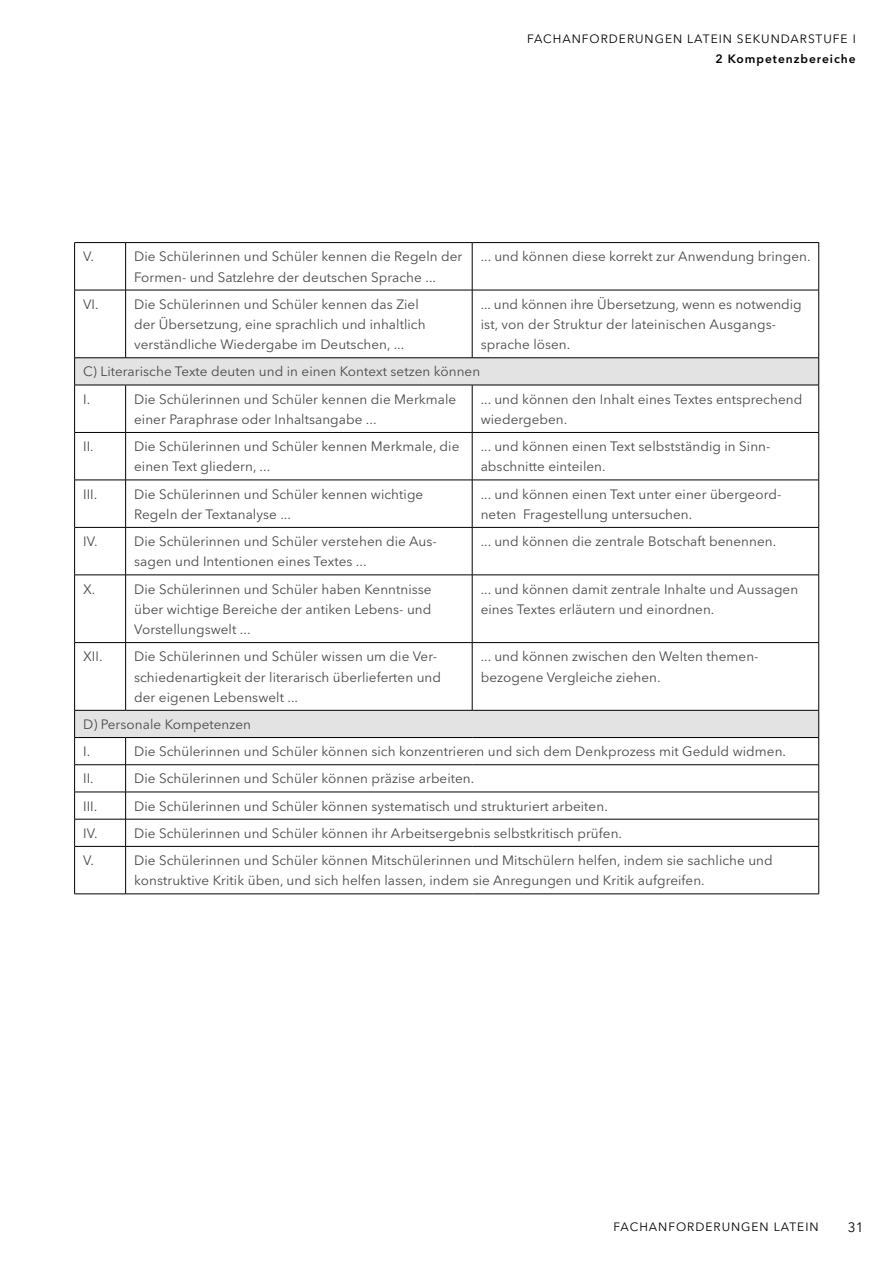
<style>
.page{position:relative;width:893px;height:1263px;background:#fff}
.page>*{position:absolute;margin:0;border:0;box-sizing:border-box;transform-origin:0 0}
.t1{font:13.5px/20.2px "Avenir Next LT Pro";letter-spacing:.005em;color:#494948}
.t2{font:13.5px "Avenir Next LT Pro";color:#000}
.t3{font:12px "Avenir Next LT Pro";letter-spacing:.08em;color:#000}
.t4{font:600 12px "Avenir Next LT Pro";letter-spacing:.08em;color:#000}
</style>
<div class="page">
<svg style="left:75px;top:358px;width:743px;height:379px"></svg>
<hr style="left:74px;top:242px;width:52px;height:1px;background:#000">
<hr style="left:74px;top:243px;width:1px;height:47px;background:#000">
<hr style="left:126px;top:242px;width:346px;height:1px;background:#000">
<hr style="left:125px;top:243px;width:1px;height:47px;background:#000">
<hr style="left:472px;top:242px;width:347px;height:1px;background:#000">
<hr style="left:472px;top:243px;width:1px;height:47px;background:#000">
<hr style="left:818px;top:243px;width:1px;height:47px;background:#000">
<hr style="left:74px;top:290px;width:52px;height:1px;background:#000">
<hr style="left:74px;top:290px;width:1px;height:68px;background:#000">
<hr style="left:126px;top:290px;width:346px;height:1px;background:#000">
<hr style="left:125px;top:290px;width:1px;height:68px;background:#000">
<hr style="left:472px;top:290px;width:347px;height:1px;background:#000">
<hr style="left:472px;top:290px;width:1px;height:68px;background:#000">
<hr style="left:818px;top:290px;width:1px;height:68px;background:#000">
<hr style="left:74px;top:357px;width:52px;height:1px;background:#000">
<svg style="left:74px;top:358px;width:1px;height:27px"></svg>
<hr style="left:126px;top:357px;width:346px;height:1px;background:#000">
<hr style="left:472px;top:357px;width:347px;height:1px;background:#000">
<svg style="left:818px;top:358px;width:1px;height:27px"></svg>
<hr style="left:74px;top:385px;width:52px;height:1px;background:#000">
<hr style="left:74px;top:385px;width:1px;height:47px;background:#000">
<hr style="left:126px;top:385px;width:346px;height:1px;background:#000">
<hr style="left:125px;top:385px;width:1px;height:47px;background:#000">
<hr style="left:472px;top:385px;width:347px;height:1px;background:#000">
<hr style="left:472px;top:385px;width:1px;height:47px;background:#000">
<hr style="left:818px;top:385px;width:1px;height:47px;background:#000">
<hr style="left:74px;top:432px;width:52px;height:1px;background:#000">
<hr style="left:74px;top:433px;width:1px;height:47px;background:#000">
<hr style="left:126px;top:432px;width:346px;height:1px;background:#000">
<hr style="left:125px;top:433px;width:1px;height:47px;background:#000">
<hr style="left:472px;top:432px;width:347px;height:1px;background:#000">
<hr style="left:472px;top:433px;width:1px;height:47px;background:#000">
<hr style="left:818px;top:433px;width:1px;height:47px;background:#000">
<hr style="left:74px;top:480px;width:52px;height:1px;background:#000">
<hr style="left:74px;top:480px;width:1px;height:47px;background:#000">
<hr style="left:126px;top:480px;width:346px;height:1px;background:#000">
<hr style="left:125px;top:480px;width:1px;height:47px;background:#000">
<hr style="left:472px;top:480px;width:347px;height:1px;background:#000">
<hr style="left:472px;top:480px;width:1px;height:47px;background:#000">
<hr style="left:818px;top:480px;width:1px;height:47px;background:#000">
<hr style="left:74px;top:527px;width:52px;height:1px;background:#000">
<hr style="left:74px;top:528px;width:1px;height:47px;background:#000">
<hr style="left:126px;top:527px;width:346px;height:1px;background:#000">
<hr style="left:125px;top:528px;width:1px;height:47px;background:#000">
<hr style="left:472px;top:527px;width:347px;height:1px;background:#000">
<hr style="left:472px;top:528px;width:1px;height:47px;background:#000">
<hr style="left:818px;top:528px;width:1px;height:47px;background:#000">
<hr style="left:74px;top:575px;width:52px;height:1px;background:#000">
<hr style="left:74px;top:575px;width:1px;height:67px;background:#000">
<hr style="left:126px;top:575px;width:346px;height:1px;background:#000">
<hr style="left:125px;top:575px;width:1px;height:67px;background:#000">
<hr style="left:472px;top:575px;width:347px;height:1px;background:#000">
<hr style="left:472px;top:575px;width:1px;height:67px;background:#000">
<hr style="left:818px;top:575px;width:1px;height:67px;background:#000">
<hr style="left:74px;top:642px;width:52px;height:1px;background:#000">
<hr style="left:74px;top:643px;width:1px;height:67px;background:#000">
<hr style="left:126px;top:642px;width:346px;height:1px;background:#000">
<hr style="left:125px;top:643px;width:1px;height:67px;background:#000">
<hr style="left:472px;top:642px;width:347px;height:1px;background:#000">
<hr style="left:472px;top:643px;width:1px;height:67px;background:#000">
<hr style="left:818px;top:643px;width:1px;height:67px;background:#000">
<hr style="left:74px;top:710px;width:52px;height:1px;background:#000">
<hr style="left:126px;top:710px;width:346px;height:1px;background:#000">
<hr style="left:472px;top:710px;width:347px;height:1px;background:#000">
<hr style="left:74px;top:737px;width:52px;height:1px;background:#000">
<hr style="left:126px;top:737px;width:346px;height:1px;background:#000">
<hr style="left:472px;top:737px;width:347px;height:1px;background:#000">
<hr style="left:74px;top:764px;width:52px;height:1px;background:#000">
<hr style="left:126px;top:764px;width:346px;height:1px;background:#000">
<hr style="left:472px;top:764px;width:347px;height:1px;background:#000">
<hr style="left:74px;top:792px;width:52px;height:1px;background:#000">
<hr style="left:126px;top:792px;width:346px;height:1px;background:#000">
<hr style="left:472px;top:792px;width:347px;height:1px;background:#000">
<hr style="left:74px;top:819px;width:52px;height:1px;background:#000">
<svg style="left:74px;top:710px;width:1px;height:136px"></svg>
<hr style="left:126px;top:819px;width:346px;height:1px;background:#000">
<svg style="left:125px;top:738px;width:1px;height:108px"></svg>
<hr style="left:472px;top:819px;width:347px;height:1px;background:#000">
<svg style="left:818px;top:710px;width:1px;height:136px"></svg>
<hr style="left:74px;top:846px;width:52px;height:1px;background:#000">
<hr style="left:74px;top:846px;width:1px;height:48px;background:#000">
<hr style="left:126px;top:846px;width:346px;height:1px;background:#000">
<hr style="left:125px;top:846px;width:1px;height:48px;background:#000">
<hr style="left:472px;top:846px;width:347px;height:1px;background:#000">
<hr style="left:818px;top:846px;width:1px;height:48px;background:#000">
<hr style="left:74px;top:894px;width:52px;height:1px;background:#000">
<hr style="left:126px;top:894px;width:346px;height:1px;background:#000">
<hr style="left:472px;top:894px;width:347px;height:1px;background:#000">
<p class="t3" style="left:527px;top:32px;width:18px">Facha</p>
<p class="t3" style="left:572px;top:32px;width:20px">nforderu</p>
<p class="t3" style="left:645px;top:32px;width:109px">ngen Latei n Seku</p>
<p class="t3" style="left:771px;top:32px;width:20px">ndars</p>
<p class="t3" style="left:816px;top:32px;width:17px">tufe</p>
<p class="t3" style="left:853px;top:32px;width:5px">I</p>
<p class="t4" style="left:715px;top:51px;width:142px">2 Kompetenzbereiche</p>
<p class="t1" style="left:83px;top:246px;width:12px">V.</p>
<p class="t1" style="left:134px;top:246px;width:330px">Die Schülerinnen und Schüler kennen die Regeln der<br>Formen- und Satzlehre der deutschen Sprache ...</p>
<p class="t1" style="left:481px;top:246px;width:331px">... und können diese korrekt zur Anwendung bringen.</p>
<p class="t1" style="left:83px;top:294px;width:17px">VI.</p>
<p class="t1" style="left:134px;top:294px;width:293px">Die Schülerinnen und Schüler kennen das Ziel der Übersetzung, eine sprachlich und inhaltlich verständliche Wiedergabe im Deutschen, ...</p>
<p class="t1" style="left:481px;top:294px;width:322px">... und können ihre Übersetzung, wenn es notwendig ist, von der Struktur der lateinischen Ausgangs&shy;sprache lösen.</p>
<p class="t1" style="left:83px;top:358px;width:399px;line-height:27.2px">C) Literarische Texte deuten und in einen Kontext setzen können<br>I.</p>
<p class="t1" style="left:134px;top:389px;width:324px">Die Schülerinnen und Schüler kennen die Merkmale einer Paraphrase oder Inhaltsangabe ...</p>
<p class="t1" style="left:481px;top:389px;width:323px">... und können den Inhalt eines Textes entsprechend wiedergeben.</p>
<p class="t1" style="left:83px;top:436px;width:12px">II.</p>
<p class="t1" style="left:134px;top:436px;width:327px">Die Schülerinnen und Schüler kennen Merkmale, die einen Text gliedern, ...</p>
<p class="t1" style="left:481px;top:436px;width:290px">... und können einen Text selbstständig in Sinn&shy;abschnitte einteilen.</p>
<p class="t1" style="left:83px;top:484px;width:16px">III.</p>
<p class="t1" style="left:134px;top:484px;width:291px">Die Schülerinnen und Schüler kennen wichtige<br>Regeln der Textanalyse ...</p>
<p class="t1" style="left:481px;top:484px;width:301px">... und können einen Text unter einer übergeord&shy;neten Fragestellung untersuchen.</p>
<p class="t1" style="left:83px;top:531px;width:16px">IV.</p>
<p class="t1" style="left:134px;top:531px;width:304px">Die Schülerinnen und Schüler verstehen die Aus&shy;sagen und Intentionen eines Textes ...</p>
<p class="t1" style="left:481px;top:531px;width:297px">... und können die zentrale Botschaft benennen.</p>
<p class="t1" style="left:83px;top:579px;width:14px">X.</p>
<p class="t1" style="left:134px;top:579px;width:299px;text-align:justify">Die Schülerinnen und Schüler haben Kenntnisse über wichtige Bereiche der antiken Lebens- und Vorstellungswelt ...</p>
<p class="t1" style="left:481px;top:579px;width:319px">... und können damit zentrale Inhalte und Aussagen eines Textes erläutern und einordnen.</p>
<p class="t1" style="left:83px;top:646px;width:21px">XII.</p>
<p class="t1" style="left:134px;top:646px;width:308px">Die Schülerinnen und Schüler wissen um die Ver&shy;schiedenartigkeit der literarisch überlieferten und der eigenen Lebenswelt ...</p>
<p class="t1" style="left:481px;top:646px;width:279px">... und können zwischen den Welten themen&shy;bezogene Vergleiche ziehen.</p>
<p class="t1" style="left:83px;top:711px;width:170px;line-height:27.2px">D) Personale Kompetenzen<br>I.</p>
<p class="t1" style="left:134px;top:741px;width:653px">Die Schülerinnen und Schüler können sich konzentrieren und sich dem Denkprozess mit Geduld widmen.</p>
<p class="t1" style="left:83px;top:769px;width:12px">II.</p>
<p class="t1" style="left:134px;top:769px;width:342px">Die Schülerinnen und Schüler können präzise arbeiten.</p>
<p class="t1" style="left:83px;top:796px;width:16px">III.</p>
<p class="t1" style="left:134px;top:796px;width:475px">Die Schülerinnen und Schüler können systematisch und strukturiert arbeiten.</p>
<p class="t1" style="left:83px;top:823px;width:16px">IV.</p>
<p class="t1" style="left:134px;top:823px;width:489px">Die Schülerinnen und Schüler können ihr Arbeitsergebnis selbstkritisch prüfen.</p>
<p class="t1" style="left:83px;top:850px;width:12px">V.</p>
<p class="t1" style="left:134px;top:850px;width:640px">Die Schülerinnen und Schüler können Mitschülerinnen und Mitschülern helfen, indem sie sachliche und konstruktive Kritik üben, und sich helfen lassen, indem sie Anregungen und Kritik aufgreifen.</p>
<p class="t3" style="left:613px;top:1219px;width:204px">Fachanforderungen LATEIN</p>
<p class="t2" style="left:848px;top:1219px;width:17px">31</p>
</div>
